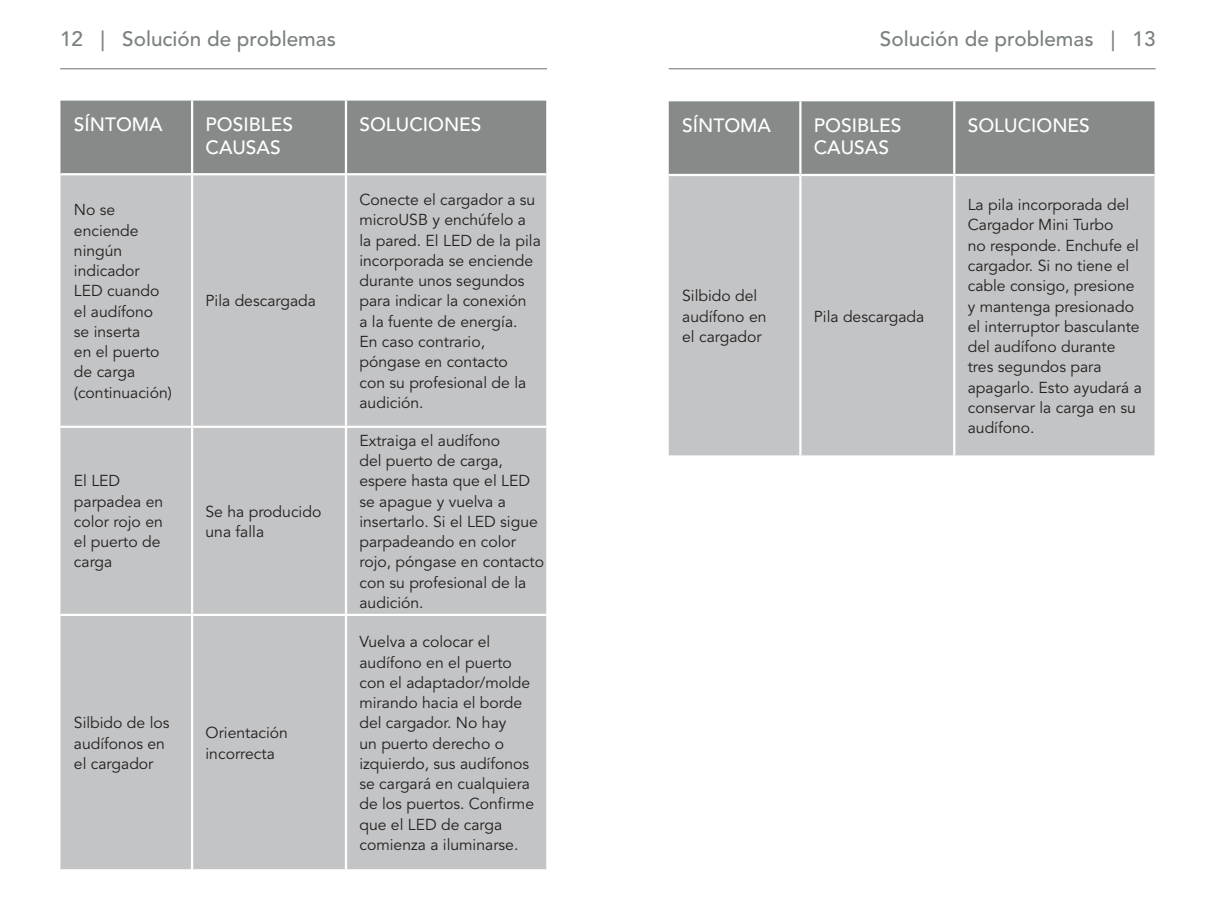
<style>
.page{position:relative;width:1215px;height:912px;background:#fff}
.page>*{position:absolute;margin:0;border:0;box-sizing:border-box;transform-origin:0 0}
._8__left_page_header{font:20.7px "Avenir LT SLI Std Medium";color:#7b8080}
._9__right_page_heade{font:20.7px "Avenir LT SLI Std Medium";color:#7b8080}
.t1{font:19.12px/22.7px "Avenir LT SLI Std Medium";color:#fff}
._1__body{font:15.75px/20.2px "Avenir LT SLI Std Book";color:#231f20}
</style>
<div class="page">
<hr style="left:60px;top:68px;width:487px;height:1px;background:#7b8080">
<hr style="left:669px;top:68px;width:487px;height:1px;background:#7b8080">
<div style="left:60px;top:101px;width:486px;height:72px;background:#868b8a"></div>
<div style="left:60px;top:175px;width:486px;height:693px;background:#c2c4c5"></div>
<hr style="left:191px;top:101px;width:2px;height:72px;background:#fff">
<hr style="left:345px;top:101px;width:2px;height:72px;background:#fff">
<hr style="left:191px;top:175px;width:2px;height:250px;background:#fff">
<hr style="left:345px;top:175px;width:2px;height:250px;background:#fff">
<hr style="left:60px;top:425px;width:132px;height:3px;background:#fff">
<hr style="left:192px;top:425px;width:154px;height:3px;background:#fff">
<hr style="left:191px;top:428px;width:2px;height:185px;background:#fff">
<hr style="left:346px;top:425px;width:200px;height:3px;background:#fff">
<hr style="left:345px;top:428px;width:2px;height:185px;background:#fff">
<hr style="left:60px;top:613px;width:132px;height:3px;background:#fff">
<hr style="left:192px;top:613px;width:154px;height:3px;background:#fff">
<hr style="left:191px;top:616px;width:2px;height:252px;background:#fff">
<hr style="left:346px;top:613px;width:200px;height:3px;background:#fff">
<hr style="left:345px;top:616px;width:2px;height:252px;background:#fff">
<div style="left:669px;top:101px;width:486px;height:73px;background:#868b8a"></div>
<div style="left:669px;top:176px;width:486px;height:279px;background:#c2c4c5"></div>
<hr style="left:799px;top:101px;width:3px;height:73px;background:#fff">
<hr style="left:953px;top:101px;width:2px;height:73px;background:#fff">
<hr style="left:799px;top:176px;width:3px;height:279px;background:#fff">
<hr style="left:953px;top:176px;width:2px;height:279px;background:#fff">
<p class="_8__left_page_header" style="left:60px;top:27px;width:277px">12 | Solución de problemas</p>
<p class="_9__right_page_heade" style="left:880px;top:27px;width:277px">Solución de problemas | 13</p>
<p class="t1" style="left:74px;top:113px;width:90px">SÍNTOMA</p>
<p class="t1" style="left:206px;top:113px;width:89px">POSIBLES<br>CAUSAS</p>
<p class="t1" style="left:359px;top:113px;width:124px">SOLUCIONES</p>
<p class="_1__body" style="left:74px;top:200px;width:100px">No se enciende ningún indicador<br>LED cuando el audífono se inserta<br>en el puerto de carga (continuación)</p>
<p class="_1__body" style="left:74px;top:471px;width:91px">El LED parpadea en color rojo en el puerto de carga</p>
<p class="_1__body" style="left:206px;top:291px;width:112px">Pila descargada</p>
<p class="_1__body" style="left:206px;top:501px;width:117px">Se ha producido una falla</p>
<p class="_1__body" style="left:74px;top:713px;width:97px">Silbido de los audífonos en el cargador</p>
<p class="_1__body" style="left:206px;top:723px;width:84px">Orientación incorrecta</p>
<p class="_1__body" style="left:359px;top:190px;width:183px">Conecte el cargador a su microUSB y enchúfelo a la pared. El LED de la pila incorporada se enciende durante unos segundos para indicar la conexión<br>a la fuente de energía.<br>En caso contrario, póngase en contacto<br>con su profesional de la audición.</p>
<p class="_1__body" style="left:359px;top:430px;width:186px">Extraiga el audífono<br>del puerto de carga, espere hasta que el LED se apague y vuelva a insertarlo. Si el LED sigue parpadeando en color rojo, póngase en contacto con su profesional de la audición.</p>
<p class="_1__body" style="left:359px;top:632px;width:176px">Vuelva a colocar el audífono en el puerto con el adaptador/molde mirando hacia el borde del cargador. No hay<br>un puerto derecho o izquierdo, sus audífonos se cargará en cualquiera de los puertos. Confirme que el LED de carga comienza a iluminarse.</p>
<p class="t1" style="left:682px;top:114px;width:90px">SÍNTOMA</p>
<p class="t1" style="left:814px;top:114px;width:89px">POSIBLES<br>CAUSAS</p>
<p class="t1" style="left:968px;top:114px;width:124px">SOLUCIONES</p>
<p class="_1__body" style="left:682px;top:286px;width:86px">Silbido del audífono en el cargador</p>
<p class="_1__body" style="left:814px;top:306px;width:112px">Pila descargada</p>
<p class="_1__body" style="left:968px;top:195px;width:176px">La pila incorporada del<br>Cargador Mini Turbo<br>no responde. Enchufe el cargador. Si no tiene el cable consigo, presione y mantenga presionado el interruptor basculante del audífono durante tres segundos para apagarlo. Esto ayudará a conservar la carga en su audífono.</p>
</div>
